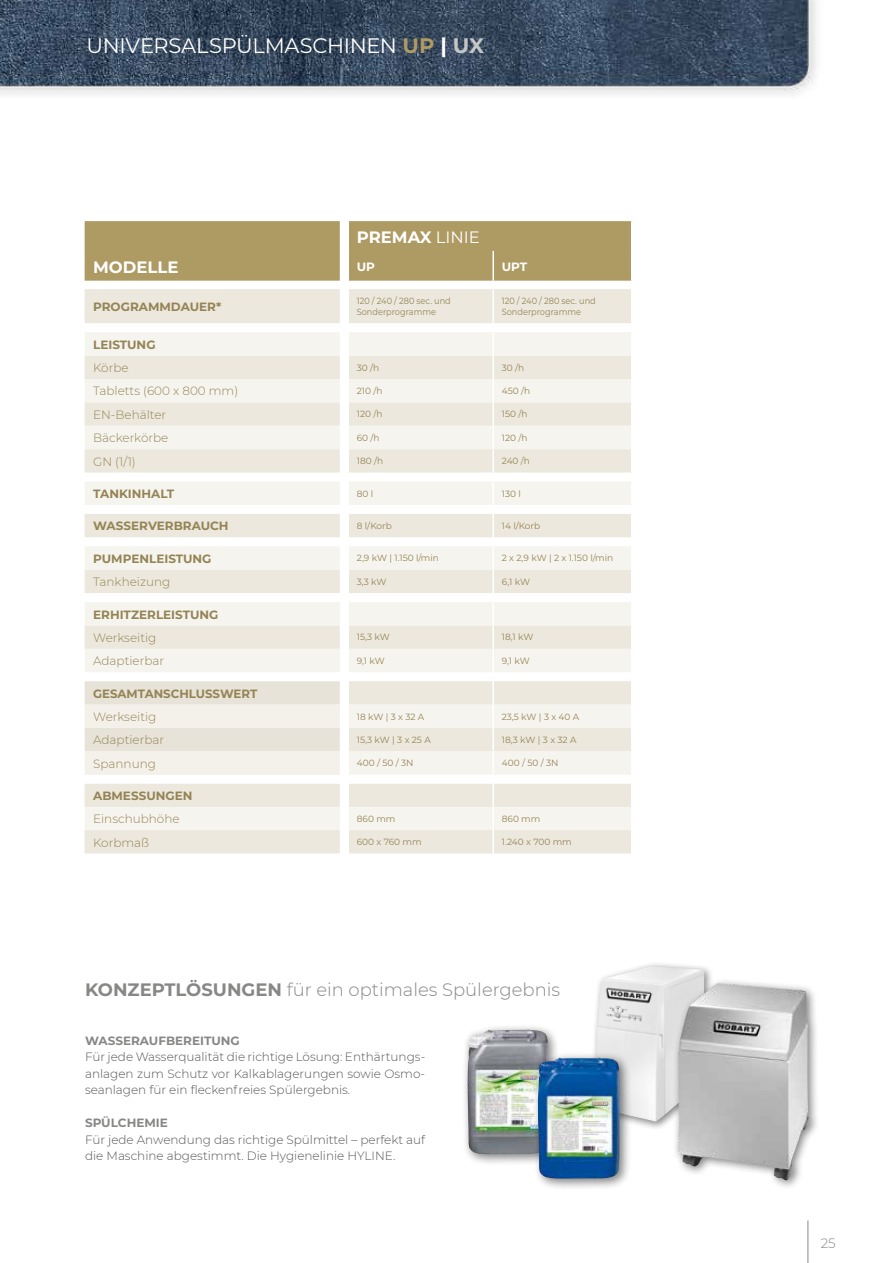
<style>
.page{position:relative;width:893px;height:1263px;background:#fff}
.page>*{position:absolute;margin:0;border:0;box-sizing:border-box;transform-origin:0 0}
.t1{font:21px "Montserrat";letter-spacing:-.01em;color:#fff}
.t2{font:300 18px "Montserrat";color:#878786}
.t3{font:700 16.5px "Montserrat";color:#fff}
.t4{font:300 13.5px "Montserrat";color:#878786}
.t5{font:300 12px/16.5px "Montserrat";color:#565656;text-align:justify}
.t6{font:300 12px "Montserrat";color:#948455}
.t7{font:700 12px "Montserrat";color:#948455}
.t8{font:700 12px "Montserrat";color:#878786}
.t9{font:700 12px "Montserrat";color:#fff}
.t10{font:9px "Montserrat";color:#948455}
.t11{font:9px/10.8px "Montserrat";color:#948455;scale:.91 1}
.s1{font-weight:700;color:#ae9a63}
.s2{font-weight:700}
.s3{font-weight:700;color:#c5c6c6}
.s4{font-weight:400}
</style>
<div class="page">
<hr style="left:807px;top:1220px;width:1px;height:43px;background:#878786">
<img style="left:0;top:0;width:816px;height:95px">
<div style="left:85px;top:221px;width:255px;height:60px;background:#ae9a63"></div>
<svg style="left:85px;top:289px;width:546px;height:564px;background:#efebe2"></svg>
<svg style="left:85px;top:332px;width:546px;height:498px;background:#f3f0e9"></svg>
<svg style="left:85px;top:681px;width:255px;height:94px;background:#eeeae1"></svg>
<div style="left:348px;top:221px;width:284px;height:60px;background:#ae9a63"></div>
<hr style="left:348px;top:289px;width:1px;height:34px;background:#fff">
<hr style="left:492px;top:289px;width:2px;height:34px;background:#fff">
<svg style="left:492px;top:323px;width:2px;height:9px"></svg>
<hr style="left:492px;top:332px;width:2px;height:24px;background:#fff">
<hr style="left:492px;top:356px;width:2px;height:23px;background:#fff">
<hr style="left:492px;top:379px;width:2px;height:23px;background:#fff">
<hr style="left:492px;top:402px;width:2px;height:24px;background:#fff">
<hr style="left:492px;top:426px;width:2px;height:23px;background:#fff">
<hr style="left:492px;top:449px;width:2px;height:23px;background:#fff">
<svg style="left:492px;top:472px;width:2px;height:9px"></svg>
<hr style="left:492px;top:481px;width:2px;height:24px;background:#fff">
<svg style="left:492px;top:505px;width:2px;height:9px"></svg>
<hr style="left:492px;top:514px;width:2px;height:23px;background:#fff">
<svg style="left:492px;top:537px;width:2px;height:9px"></svg>
<hr style="left:492px;top:546px;width:2px;height:24px;background:#fff">
<hr style="left:492px;top:570px;width:2px;height:23px;background:#fff">
<svg style="left:492px;top:593px;width:2px;height:9px"></svg>
<hr style="left:492px;top:602px;width:2px;height:23px;background:#fff">
<hr style="left:492px;top:625px;width:2px;height:24px;background:#fff">
<hr style="left:492px;top:649px;width:2px;height:23px;background:#fff">
<svg style="left:492px;top:672px;width:2px;height:9px"></svg>
<hr style="left:492px;top:681px;width:2px;height:24px;background:#fff">
<hr style="left:492px;top:705px;width:2px;height:23px;background:#fff">
<hr style="left:492px;top:728px;width:2px;height:23px;background:#fff">
<hr style="left:492px;top:751px;width:2px;height:24px;background:#fff">
<svg style="left:492px;top:775px;width:2px;height:9px"></svg>
<hr style="left:492px;top:784px;width:2px;height:23px;background:#fff">
<hr style="left:492px;top:807px;width:2px;height:23px;background:#fff">
<svg style="left:348px;top:323px;width:1px;height:530px"></svg>
<hr style="left:492px;top:830px;width:2px;height:23px;background:#fff">
<div style="left:462px;top:1024px;width:98px;height:142px;background:#000;opacity:.5"></div>
<img style="left:467px;top:1029px;width:82px;height:125px">
<div style="left:591px;top:961px;width:123px;height:170px;background:#000;opacity:.5"></div>
<img style="left:596px;top:966px;width:108px;height:156px">
<div style="left:672px;top:978px;width:148px;height:213px;background:#000;opacity:.5"></div>
<img style="left:678px;top:983px;width:131px;height:197px">
<div style="left:532px;top:1052px;width:100px;height:139px;background:#000;opacity:.5"></div>
<img style="left:538px;top:1057px;width:82px;height:122px">
<h1 class="t1" style="left:86px;top:31px;width:399px">UNIVERSALSPÜLMASCHINEN <span class="s1">UP</span> <span class="s2">|</span> <span class="s3">UX</span></h1>
<h3 class="t3" style="left:357px;top:225px;width:125px">PREMAX <span class="s4">LINIE</span></h3>
<h3 class="t3" style="left:93px;top:255px;width:87px">MODELLE</h3>
<h3 class="t9" style="left:357px;top:258px;width:20px">UP</h3>
<h3 class="t9" style="left:502px;top:258px;width:27px">UPT</h3>
<h3 class="t7" style="left:93px;top:298px;width:130px">PROGRAMMDAUER*</h3>
<p class="t11" style="left:357px;top:295px;width:105px">120 / 240 / 280 sec. und<br>Sonderprogramme</p>
<p class="t11" style="left:502px;top:295px;width:105px">120 / 240 / 280 sec. und<br>Sonderprogramme</p>
<h3 class="t7" style="left:93px;top:336px;width:64px">LEISTUNG</h3>
<h3 class="t6" style="left:93px;top:360px;width:37px">Körbe</h3>
<p class="t10" style="left:357px;top:361px;width:24px">30 /h</p>
<p class="t10" style="left:502px;top:361px;width:24px">30 /h</p>
<h3 class="t6" style="left:93px;top:383px;width:147px">Tabletts (600 x 800 mm)</h3>
<p class="t10" style="left:357px;top:385px;width:27px">210 /h</p>
<p class="t10" style="left:502px;top:385px;width:30px">450 /h</p>
<h3 class="t6" style="left:93px;top:406px;width:75px">EN-Behälter</h3>
<p class="t10" style="left:357px;top:408px;width:27px">120 /h</p>
<p class="t10" style="left:502px;top:408px;width:27px">150 /h</p>
<h3 class="t6" style="left:93px;top:430px;width:77px">Bäckerkörbe</h3>
<p class="t10" style="left:357px;top:431px;width:24px">60 /h</p>
<p class="t10" style="left:502px;top:431px;width:27px">120 /h</p>
<h3 class="t6" style="left:93px;top:453px;width:44px">GN (1/1)</h3>
<p class="t10" style="left:357px;top:455px;width:28px">180 /h</p>
<p class="t10" style="left:502px;top:455px;width:30px">240 /h</p>
<h3 class="t7" style="left:93px;top:485px;width:83px">TANKINHALT</h3>
<p class="t10" style="left:357px;top:487px;width:18px">80 l</p>
<p class="t10" style="left:502px;top:487px;width:21px">130 l</p>
<h3 class="t7" style="left:93px;top:517px;width:137px">WASSERVERBRAUCH</h3>
<p class="t10" style="left:357px;top:519px;width:37px">8 l/Korb</p>
<p class="t10" style="left:502px;top:519px;width:40px">14 l/Korb</p>
<h3 class="t7" style="left:93px;top:550px;width:120px">PUMPENLEISTUNG</h3>
<p class="t10" style="left:357px;top:552px;width:84px">2,9 kW | 1.150 l/min</p>
<p class="t10" style="left:502px;top:552px;width:113px">2 x 2,9 kW | 2 x 1.150 l/min</p>
<h3 class="t6" style="left:93px;top:574px;width:79px">Tankheizung</h3>
<p class="t10" style="left:357px;top:575px;width:31px">3,3 kW</p>
<p class="t10" style="left:502px;top:575px;width:30px">6,1 kW</p>
<h3 class="t7" style="left:93px;top:606px;width:127px">ERHITZERLEISTUNG</h3>
<h3 class="t6" style="left:93px;top:629px;width:65px">Werkseitig</h3>
<p class="t10" style="left:357px;top:631px;width:35px">15,3 kW</p>
<p class="t10" style="left:502px;top:631px;width:33px">18,1 kW</p>
<h3 class="t6" style="left:93px;top:653px;width:73px">Adaptierbar</h3>
<p class="t10" style="left:357px;top:654px;width:30px">9,1 kW</p>
<p class="t10" style="left:502px;top:654px;width:30px">9,1 kW</p>
<h3 class="t7" style="left:93px;top:685px;width:166px">GESAMTANSCHLUSSWERT</h3>
<h3 class="t6" style="left:93px;top:709px;width:65px">Werkseitig</h3>
<p class="t10" style="left:357px;top:710px;width:69px">18 kW | 3 x 32 A</p>
<p class="t10" style="left:502px;top:710px;width:79px">23,5 kW | 3 x 40 A</p>
<h3 class="t6" style="left:93px;top:732px;width:73px">Adaptierbar</h3>
<p class="t10" style="left:357px;top:734px;width:76px">15,3 kW | 3 x 25 A</p>
<p class="t10" style="left:502px;top:734px;width:76px">18,3 kW | 3 x 32 A</p>
<h3 class="t6" style="left:93px;top:755px;width:64px">Spannung</h3>
<p class="t10" style="left:357px;top:757px;width:58px">400 / 50 / 3N</p>
<p class="t10" style="left:502px;top:757px;width:58px">400 / 50 / 3N</p>
<h3 class="t7" style="left:93px;top:787px;width:101px">ABMESSUNGEN</h3>
<h3 class="t6" style="left:93px;top:811px;width:88px">Einschubhöhe</h3>
<p class="t10" style="left:357px;top:812px;width:40px">860 mm</p>
<p class="t10" style="left:502px;top:812px;width:40px">860 mm</p>
<h3 class="t6" style="left:93px;top:834px;width:58px">Korbmaß</h3>
<p class="t10" style="left:357px;top:836px;width:66px">600 x 760 mm</p>
<p class="t10" style="left:502px;top:836px;width:72px">1.240 x 700 mm</p>
<h2 class="t2" style="left:85px;top:977px;width:477px"><span class="s2">KONZEPTLÖSUNGEN</span> für ein optimales Spülergebnis</h2>
<h3 class="t8" style="left:85px;top:1032px;width:156px">WASSERAUFBEREITUNG</h3>
<h3 class="t5" style="left:85px;top:1048px;width:342px">Für jede Wasserqualität die richtige Lösung: Enthärtungs&shy;anlagen zum Schutz vor Kalkablagerungen sowie Osmo&shy;seanlagen für ein fleckenfreies Spülergebnis.</h3>
<h3 class="t8" style="left:85px;top:1114px;width:84px">SPÜLCHEMIE</h3>
<h3 class="t5" style="left:85px;top:1131px;width:342px">Für jede Anwendung das richtige Spülmittel – perfekt auf die Maschine abgestimmt. Die Hygienelinie HYLINE.</h3>
<h3 class="t4" style="left:821px;top:1234px;width:17px">25</h3>
</div>
